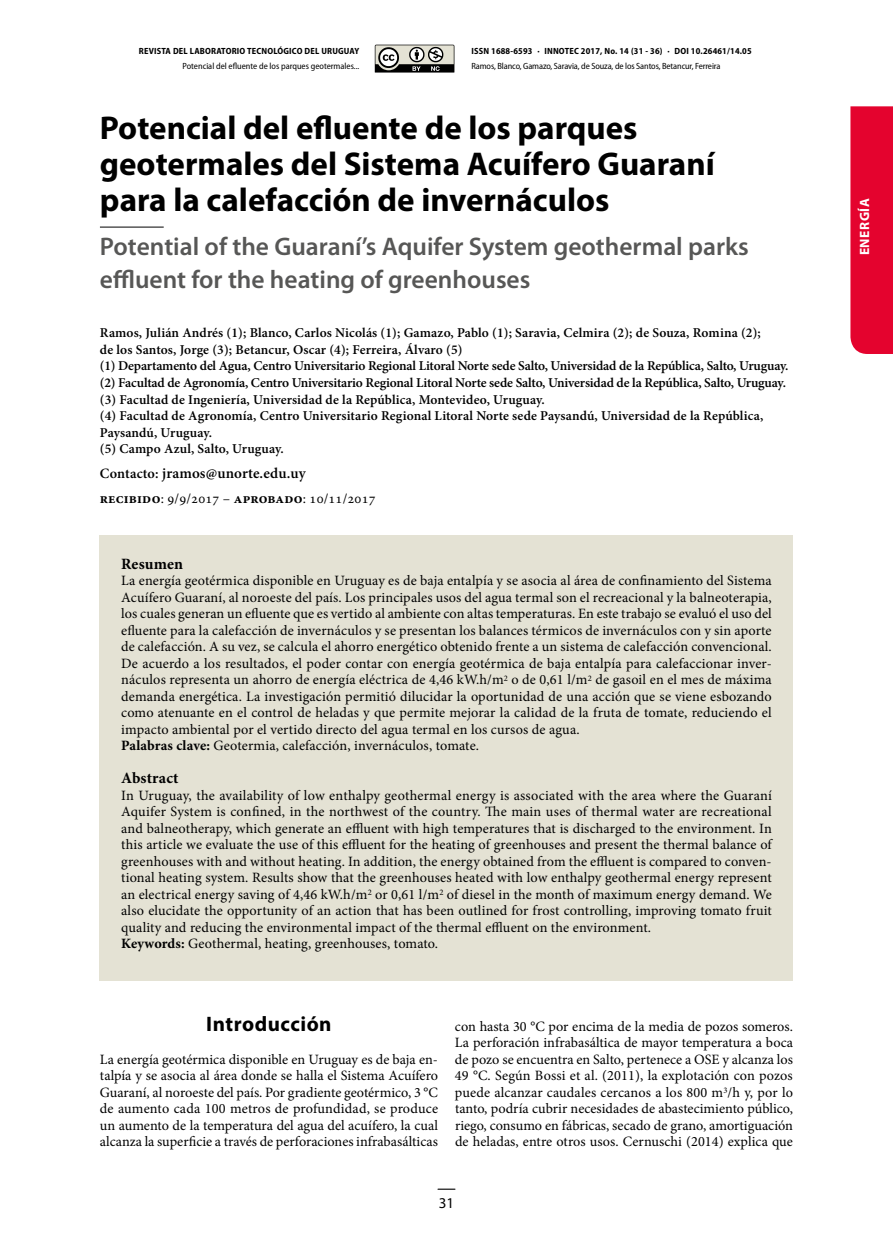
<style>
.page{position:relative;width:893px;height:1255px;background:#fff}
.page>*{position:absolute;margin:0;border:0;box-sizing:border-box;transform-origin:0 0}
.t1{font:700 33px/36px "Myriad Pro";color:#000}
.t2{font:600 25.5px/33px "Myriad Pro";color:#575756}
.t3{font:700 21px "Myriad Pro";letter-spacing:.025em;color:#000}
.t4{font:700 15.75px "Minion Pro";letter-spacing:.005em;color:#000}
.t5{font:600 15px "Minion Pro";letter-spacing:.01em;color:#000}
.t6{font:15px "Myriad Pro";color:#000}
.t7{font:14.25px/16.5px "Minion Pro";letter-spacing:.01em;color:#000;text-align:justify}
.t8{font:600 13.5px/16.5px "Minion Pro";color:#000}
.t9{font:700 13.5px "Myriad Pro";letter-spacing:.04em;color:#fff}
.t10{font:semi-condensed 9px "Myriad Pro";letter-spacing:-.01em;color:#000}
.t11{font:700 semi-condensed 9px "Myriad Pro";letter-spacing:.02em;color:#000}
.s1{font-size:14.25px}
.s2{font-weight:700}
</style>
<div class="page">
<div style="left:850px;top:106px;width:43px;height:248px;background:#e4032e"></div>
<svg style="left:438px;top:1188px;width:17px;height:1px"></svg>
<svg style="left:375px;top:45px;width:79px;height:28px;background:#8b8a85"></svg>
<hr style="left:100px;top:227px;width:64px;height:1px;background:#000">
<div style="left:100px;top:535px;width:693px;height:446px;background:#e4e2d4"></div>
<p class="t11" style="left:139px;top:46px;width:222px">REVISTA DEL LABORATORIO TECNOLÓGICO DEL URUGUAY</p>
<p class="t10" style="left:183px;top:61px;width:178px">Potencial del efluente de los parques geotermales...</p>
<p class="t11" style="left:471px;top:46px;width:282px">ISSN 1688-6593 · INNOTEC 2017, No. 14 (31 - 36) · DOI 10.26461/14.05</p>
<p class="t10" style="left:471px;top:61px;width:250px">Ramos, Blanco, Gamazo, Saravia, de Souza, de los Santos, Betancur, Ferreira</p>
<h1 class="t1" style="left:100px;top:109px;width:616px">Potencial del efluente de los parques geotermales del Sistema Acuífero Guaraní para la calefacción de invernáculos</h1>
<h2 class="t2" style="left:100px;top:229px;width:650px">Potential of the Guaraní’s Aquifer System geothermal parks effluent for the heating of greenhouses</h2>
<p class="t8" style="left:100px;top:325px;width:690px">Ramos, Julián Andrés (1); Blanco, Carlos Nicolás (1); Gamazo, Pablo (1); Saravia, Celmira (2); de Souza, Romina (2);<br>de los Santos, Jorge (3); Betancur, Oscar (4); Ferreira, Álvaro (5)<br>(1) Departamento del Agua, Centro Universitario Regional Litoral Norte sede Salto, Universidad de la República, Salto, Uruguay. (2) Facultad de Agronomía, Centro Universitario Regional Litoral Norte sede Salto, Universidad de la República, Salto, Uruguay. (3) Facultad de Ingeniería, Universidad de la República, Montevideo, Uruguay.<br>(4) Facultad de Agronomía, Centro Universitario Regional Litoral Norte sede Paysandú, Universidad de la República, Paysandú, Uruguay.<br>(5) Campo Azul, Salto, Uruguay.</p>
<p class="t5" style="left:100px;top:463px;width:207px"><span class="s1">Contacto:</span> jramos@unorte.edu.uy</p>
<p class="t7" style="left:100px;top:490px;width:277px"><span class="s2">recibido</span>: 9/9/2017 – <span class="s2">aprobado</span>: 10/11/2017</p>
<p class="t4" style="left:121px;top:552px;width:63px">Resumen</p>
<p class="t7" style="left:121px;top:572px;width:652px;text-align:left">La energía geotérmica disponible en Uruguay es de baja entalpía y se asocia al área de confinamiento del Sistema Acuífero Guaraní, al noroeste del país. Los principales usos del agua termal son el recreacional y la balneoterapia, los cuales generan un efluente que es vertido al ambiente con altas temperaturas. En este trabajo se evaluó el uso del efluente para la calefacción de invernáculos y se presentan los balances térmicos de invernáculos con y sin aporte de calefacción. A su vez, se calcula el ahorro energético obtenido frente a un sistema de calefacción convencional.<br>De acuerdo a los resultados, el poder contar con energía geotérmica de baja entalpía para calefaccionar inver&shy;náculos representa un ahorro de energía eléctrica de 4,46 kW.h/m<sup>2</sup> o de 0,61 l/m<sup>2</sup> de gasoil en el mes de máxima demanda energética. La investigación permitió dilucidar la oportunidad de una acción que se viene esbozando como atenuante en el control de heladas y que permite mejorar la calidad de la fruta de tomate, reduciendo el impacto ambiental por el vertido directo del agua termal en los cursos de agua.<br><span class="s2">Palabras clave:</span> Geotermia, calefacción, invernáculos, tomate.</p>
<p class="t4" style="left:121px;top:767px;width:59px">Abstract</p>
<p class="t7" style="left:121px;top:787px;width:652px;text-align:left">In Uruguay, the availability of low enthalpy geothermal energy is associated with the area where the Guaraní Aquifer System is confined, in the northwest of the country. The main uses of thermal water are recreational and balneotherapy, which generate an effluent with high temperatures that is discharged to the environment. In this article we evaluate the use of this effluent for the heating of greenhouses and present the thermal balance of greenhouses with and without heating. In addition, the energy obtained from the effluent is compared to conven&shy;tional heating system. Results show that the greenhouses heated with low enthalpy geothermal energy represent an electrical energy saving of 4,46 kW.h/m<sup>2</sup> or 0,61 l/m<sup>2</sup> of diesel in the month of maximum energy demand. We also elucidate the opportunity of an action that has been outlined for frost controlling, improving tomato fruit quality and reducing the environmental impact of the thermal effluent on the environment.<br><span class="s2">Keywords:</span> Geothermal, heating, greenhouses, tomato.</p>
<h3 class="t3" style="left:206px;top:1010px;width:127px">Introducción</h3>
<p class="t7" style="left:100px;top:1051px;width:340px">La energía geotérmica disponible en Uruguay es de baja en&shy;talpía y se asocia al área donde se halla el Sistema Acuífero Guaraní, al noroeste del país. Por gradiente geotérmico, 3 °C de aumento cada 100 metros de profundidad, se produce un aumento de la temperatura del agua del acuífero, la cual alcanza la superficie a través de perforaciones infrabasálticas</p>
<p class="t7" style="left:455px;top:1018px;width:340px">con hasta 30 °C por encima de la media de pozos someros.<br>La perforación infrabasáltica de mayor temperatura a boca de pozo se encuentra en Salto, pertenece a OSE y alcanza los 49 °C. Según Bossi et al. (2011), la explotación con pozos puede alcanzar caudales cercanos a los 800 m<sup>3</sup>/h y, por lo tanto, podría cubrir necesidades de abastecimiento público, riego, consumo en fábricas, secado de grano, amortiguación de heladas, entre otros usos. Cernuschi (2014) explica que</p>
<p class="t6" style="left:439px;top:1193px;width:17px">31</p>
<p class="t9" style="left:856px;top:255px;width:58px;rotate:-90deg">ENERGÍA</p>
</div>
